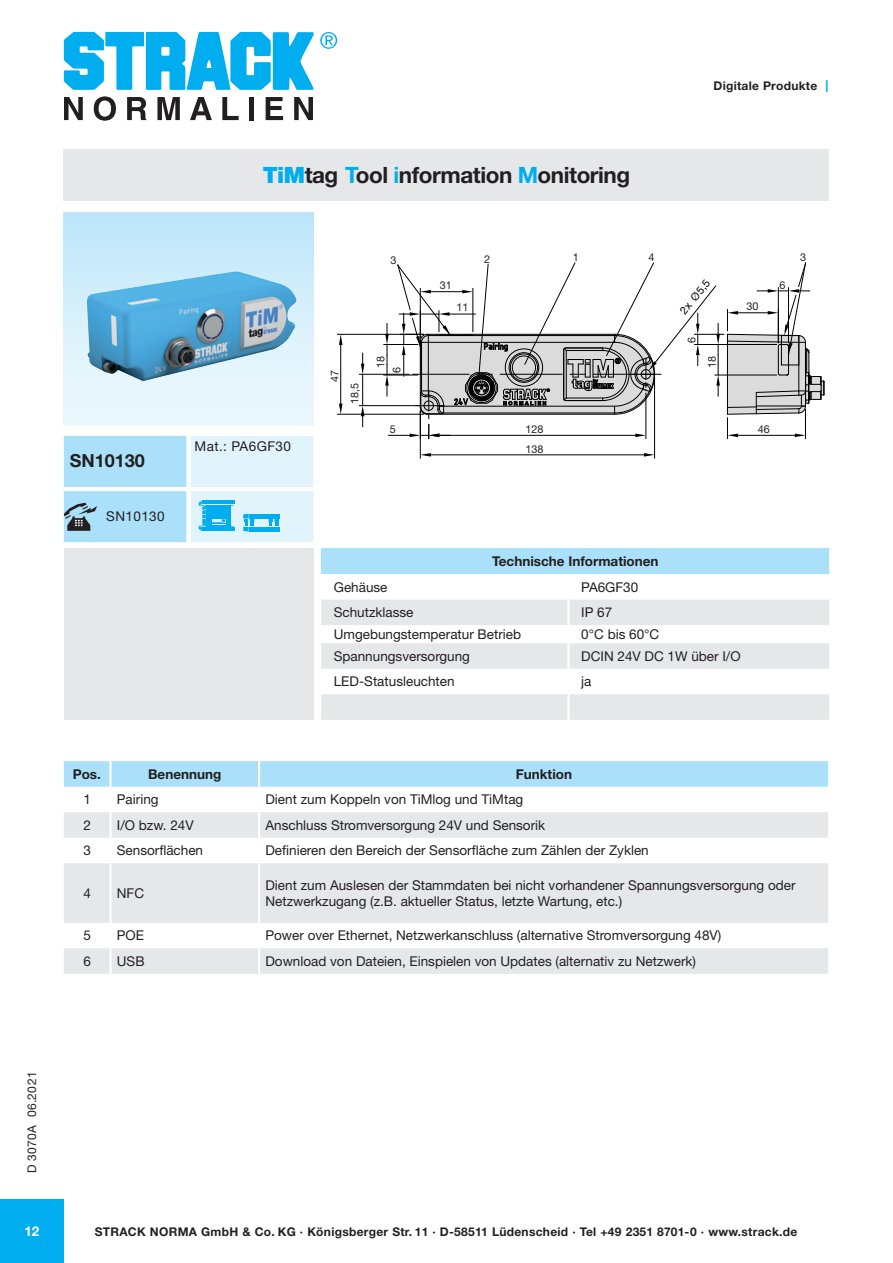
<style>
.page{position:relative;width:893px;height:1263px;background:#fff}
.page>*{position:absolute;margin:0;border:0;box-sizing:border-box;transform-origin:0 0}
.t1{font:700 22.5px "Helvetica Neue LT Std";letter-spacing:-.02em;color:#231f20}
.t2{font:700 18px "Helvetica Neue LT Std";color:#231f20}
.Grndschr__10_12_FutL{font:13.5px/15.8px "Helvetica Neue LT Std";color:#231f20}
.t3{font:700 13.5px "Helvetica Neue LT Std";color:#231f20}
.Grndschr__10_12_FutL-2{font:13.5px "Helvetica Neue LT Std";letter-spacing:.03em;color:#231f20}
.t4{font:700 13.5px "Helvetica Neue LT Std";color:#fff}
.t5{font:700 12px "Helvetica Neue LT Std";letter-spacing:.025em;color:#231f20}
.t6{font:12px "Helvetica Neue LT Std";letter-spacing:.03em;color:#231f20}
.t7{font:10.8px "Helvetica Neue LT Std";color:#231f20}
.t8{font:10.8px "Helvetica Neue LT Std";color:#000001}
.s1{font-weight:900;color:#00aeef}
.s2{color:#00aeef}
.s3{font-weight:400;font-size:16.5px;color:#00aeef}
.s4{color:#111416}
</style>
<div class="page">
<svg style="left:64px;top:97px;width:19px;height:23px"></svg>
<svg style="left:94px;top:96px;width:22px;height:25px"></svg>
<svg style="left:127px;top:97px;width:19px;height:23px"></svg>
<svg style="left:157px;top:97px;width:23px;height:23px"></svg>
<svg style="left:190px;top:97px;width:22px;height:23px"></svg>
<svg style="left:222px;top:97px;width:17px;height:23px"></svg>
<div style="left:249px;top:97px;width:5px;height:23px;background:#231f20"></div>
<svg style="left:266px;top:97px;width:17px;height:23px"></svg>
<svg style="left:294px;top:97px;width:19px;height:23px"></svg>
<svg style="left:64px;top:32px;width:273px;height:58px"></svg>
<div style="left:0;top:1199px;width:64px;height:64px;background:#00aeef"></div>
<hr style="left:654px;top:378px;width:1px;height:80px;background:#000001">
<hr style="left:420px;top:411px;width:1px;height:47px;background:#000001">
<hr style="left:431px;top:455px;width:213px;height:1px;background:#000001">
<svg style="left:644px;top:453px;width:11px;height:4px"></svg>
<svg style="left:420px;top:453px;width:11px;height:4px"></svg>
<hr style="left:337px;top:334px;width:87px;height:1px;background:#000001">
<hr style="left:337px;top:414px;width:87px;height:1px;background:#000001">
<hr style="left:340px;top:345px;width:1px;height:59px;background:#000001">
<svg style="left:339px;top:334px;width:3px;height:11px"></svg>
<svg style="left:339px;top:404px;width:3px;height:10px"></svg>
<hr style="left:359px;top:374px;width:50px;height:1px;background:#000001">
<hr style="left:359px;top:405px;width:66px;height:1px;background:#000001">
<svg style="left:361px;top:353px;width:3px;height:74px"></svg>
<hr style="left:694px;top:334px;width:30px;height:1px;background:#000001">
<hr style="left:715px;top:375px;width:62px;height:1px;background:#000001">
<hr style="left:715px;top:344px;width:62px;height:1px;background:#000001">
<hr style="left:384px;top:344px;width:34px;height:1px;background:#000001">
<hr style="left:384px;top:375px;width:34px;height:1px;background:#000001">
<svg style="left:385px;top:262px;width:335px;height:177px"></svg>
<svg style="left:727px;top:262px;width:98px;height:177px"></svg>
<div style="left:64px;top:213px;width:249px;height:212px;background:linear-gradient(to bottom,#bde6fa,#eff9fd)"></div>
<div style="left:321px;top:549px;width:509px;height:25px;background:#aae0f9"></div>
<svg style="left:321px;top:600px;width:508px;height:120px;fill:#e6e7e9"></svg>
<hr style="left:829px;top:549px;width:2px;height:25px;background:#fff">
<hr style="left:567px;top:600px;width:3px;height:25px;background:#fff">
<hr style="left:567px;top:625px;width:3px;height:18px;background:#fff">
<hr style="left:567px;top:643px;width:3px;height:26px;background:#fff">
<hr style="left:567px;top:669px;width:3px;height:25px;background:#fff">
<hr style="left:567px;top:694px;width:3px;height:26px;background:#fff">
<img style="left:87px;top:271px;width:211px;height:110px">
<div style="left:64px;top:549px;width:249px;height:171px;background:#e6e7e9"></div>
<div style="left:64px;top:149px;width:765px;height:51px;background:#e6e7e9"></div>
<svg style="left:64px;top:761px;width:764px;height:26px;background:#abe0f9"></svg>
<svg style="left:64px;top:812px;width:764px;height:162px;fill:#e6e7e9"></svg>
<hr style="left:109px;top:761px;width:3px;height:26px;background:#fff">
<hr style="left:258px;top:761px;width:2px;height:26px;background:#fff">
<hr style="left:109px;top:812px;width:3px;height:26px;background:#fff">
<hr style="left:258px;top:812px;width:2px;height:26px;background:#fff">
<hr style="left:109px;top:838px;width:3px;height:25px;background:#fff">
<hr style="left:258px;top:838px;width:2px;height:25px;background:#fff">
<hr style="left:109px;top:863px;width:3px;height:60px;background:#fff">
<hr style="left:258px;top:863px;width:2px;height:60px;background:#fff">
<hr style="left:109px;top:923px;width:3px;height:25px;background:#fff">
<hr style="left:258px;top:923px;width:2px;height:25px;background:#fff">
<hr style="left:109px;top:948px;width:3px;height:26px;background:#fff">
<hr style="left:258px;top:948px;width:2px;height:26px;background:#fff">
<svg style="left:64px;top:436px;width:249px;height:106px;background:#bbe4f7"></svg>
<p class="t1" style="left:263px;top:161px;width:369px"><span class="s1">TiM</span>tag <span class="s2">T</span>ool <span class="s2">i</span>nformation <span class="s2">M</span>onitoring</p>
<p class="t5" style="left:713px;top:78px;width:117px">Digitale Produkte <span class="s3">I</span></p>
<p class="t7" style="left:390px;top:254px;width:8px">3</p>
<p class="t7" style="left:484px;top:253px;width:8px">2</p>
<p class="t7" style="left:573px;top:251px;width:8px">1</p>
<p class="t7" style="left:648px;top:250px;width:8px">4</p>
<p class="t7" style="left:800px;top:251px;width:8px">3</p>
<p class="t2" style="left:70px;top:449px;width:77px">SN10130</p>
<p class="Grndschr__10_12_FutL-2" style="left:106px;top:508px;width:60px">SN10130</p>
<p class="Grndschr__10_12_FutL-2" style="left:195px;top:438px;width:98px">Mat.: PA6GF30</p>
<p class="t7" style="left:328px;top:382px;width:14px;rotate:-90deg">47</p>
<p class="t7" style="left:348px;top:404px;width:23px;rotate:-90deg">18,5</p>
<p class="t7" style="left:440px;top:279px;width:14px">31</p>
<p class="t8" style="left:677px;top:309px;width:42px;rotate:-52deg">2x <span class="s4">Ø</span>5,5</p>
<p class="t7" style="left:457px;top:301px;width:14px">11</p>
<p class="t7" style="left:374px;top:368px;width:14px;rotate:-90deg">18</p>
<p class="t7" style="left:390px;top:373px;width:8px;rotate:-90deg">6</p>
<p class="t7" style="left:390px;top:423px;width:8px">5</p>
<p class="t7" style="left:525px;top:423px;width:20px">128</p>
<p class="t7" style="left:525px;top:442px;width:20px">138</p>
<p class="t7" style="left:685px;top:343px;width:8px;rotate:-90deg">6</p>
<p class="t7" style="left:705px;top:368px;width:14px;rotate:-90deg">18</p>
<p class="t7" style="left:747px;top:300px;width:14px">30</p>
<p class="t7" style="left:779px;top:278px;width:8px">6</p>
<p class="t7" style="left:758px;top:423px;width:14px">46</p>
<p class="t3" style="left:492px;top:553px;width:168px">Technische Informationen</p>
<p class="Grndschr__10_12_FutL" style="left:334px;top:579px;width:55px">Gehäuse</p>
<p class="Grndschr__10_12_FutL" style="left:581px;top:579px;width:59px">PA6GF30</p>
<p class="Grndschr__10_12_FutL" style="left:334px;top:604px;width:81px">Schutzklasse</p>
<p class="Grndschr__10_12_FutL" style="left:581px;top:604px;width:33px">IP 67</p>
<p class="Grndschr__10_12_FutL" style="left:334px;top:626px;width:189px">Umgebungstemperatur Betrieb</p>
<p class="Grndschr__10_12_FutL" style="left:581px;top:626px;width:80px">0°C bis 60°C</p>
<p class="Grndschr__10_12_FutL" style="left:334px;top:648px;width:138px">Spannungsversorgung</p>
<p class="Grndschr__10_12_FutL" style="left:581px;top:648px;width:161px">DCIN 24V DC 1W über I/O</p>
<p class="Grndschr__10_12_FutL" style="left:334px;top:673px;width:122px">LED-Statusleuchten</p>
<p class="Grndschr__10_12_FutL" style="left:581px;top:673px;width:12px">ja</p>
<p class="t3" style="left:73px;top:766px;width:30px">Pos.</p>
<p class="t3" style="left:148px;top:766px;width:75px">Benennung</p>
<p class="t3" style="left:516px;top:766px;width:58px">Funktion</p>
<p class="Grndschr__10_12_FutL" style="left:83px;top:791px;width:9px">1</p>
<p class="Grndschr__10_12_FutL" style="left:117px;top:791px;width:43px">Pairing</p>
<p class="Grndschr__10_12_FutL" style="left:265px;top:791px;width:259px">Dient zum Koppeln von TiMlog und TiMtag</p>
<p class="Grndschr__10_12_FutL" style="left:83px;top:817px;width:9px">2</p>
<p class="Grndschr__10_12_FutL" style="left:117px;top:817px;width:78px">I/O bzw. 24V</p>
<p class="Grndschr__10_12_FutL" style="left:265px;top:817px;width:281px">Anschluss Stromversorgung 24V und Sensorik</p>
<p class="Grndschr__10_12_FutL" style="left:83px;top:842px;width:9px">3</p>
<p class="Grndschr__10_12_FutL" style="left:117px;top:842px;width:88px">Sensorflächen</p>
<p class="Grndschr__10_12_FutL" style="left:265px;top:842px;width:385px">Definieren den Bereich der Sensorfläche zum Zählen der Zyklen</p>
<p class="Grndschr__10_12_FutL" style="left:83px;top:885px;width:9px">4</p>
<p class="Grndschr__10_12_FutL" style="left:117px;top:885px;width:29px">NFC</p>
<p class="Grndschr__10_12_FutL" style="left:265px;top:877px;width:532px">Dient zum Auslesen der Stammdaten bei nicht vorhandener Spannungsversorgung oder<br>Netzwerkzugang (z.B. aktueller Status, letzte Wartung, etc.)</p>
<p class="Grndschr__10_12_FutL" style="left:83px;top:927px;width:9px">5</p>
<p class="Grndschr__10_12_FutL" style="left:117px;top:927px;width:29px">POE</p>
<p class="Grndschr__10_12_FutL" style="left:265px;top:927px;width:457px">Power over Ethernet, Netzwerkanschluss (alternative Stromversorgung 48V)</p>
<p class="Grndschr__10_12_FutL" style="left:83px;top:953px;width:9px">6</p>
<p class="Grndschr__10_12_FutL" style="left:117px;top:953px;width:29px">USB</p>
<p class="Grndschr__10_12_FutL" style="left:265px;top:953px;width:432px">Download von Dateien, Einspielen von Updates (alternativ zu Netzwerk)</p>
<p class="t6" style="left:25px;top:1173px;width:103px;rotate:-90deg">D 3070A 06.2021</p>
<p class="t4" style="left:24px;top:1222px;width:17px">12</p>
<p class="t5" style="left:95px;top:1224px;width:704px">STRACK NORMA GmbH &amp; Co. KG · Königsberger Str. 11 · D-58511 Lüdenscheid · Tel +49 2351 8701-0 · www.strack.de</p>
</div>
